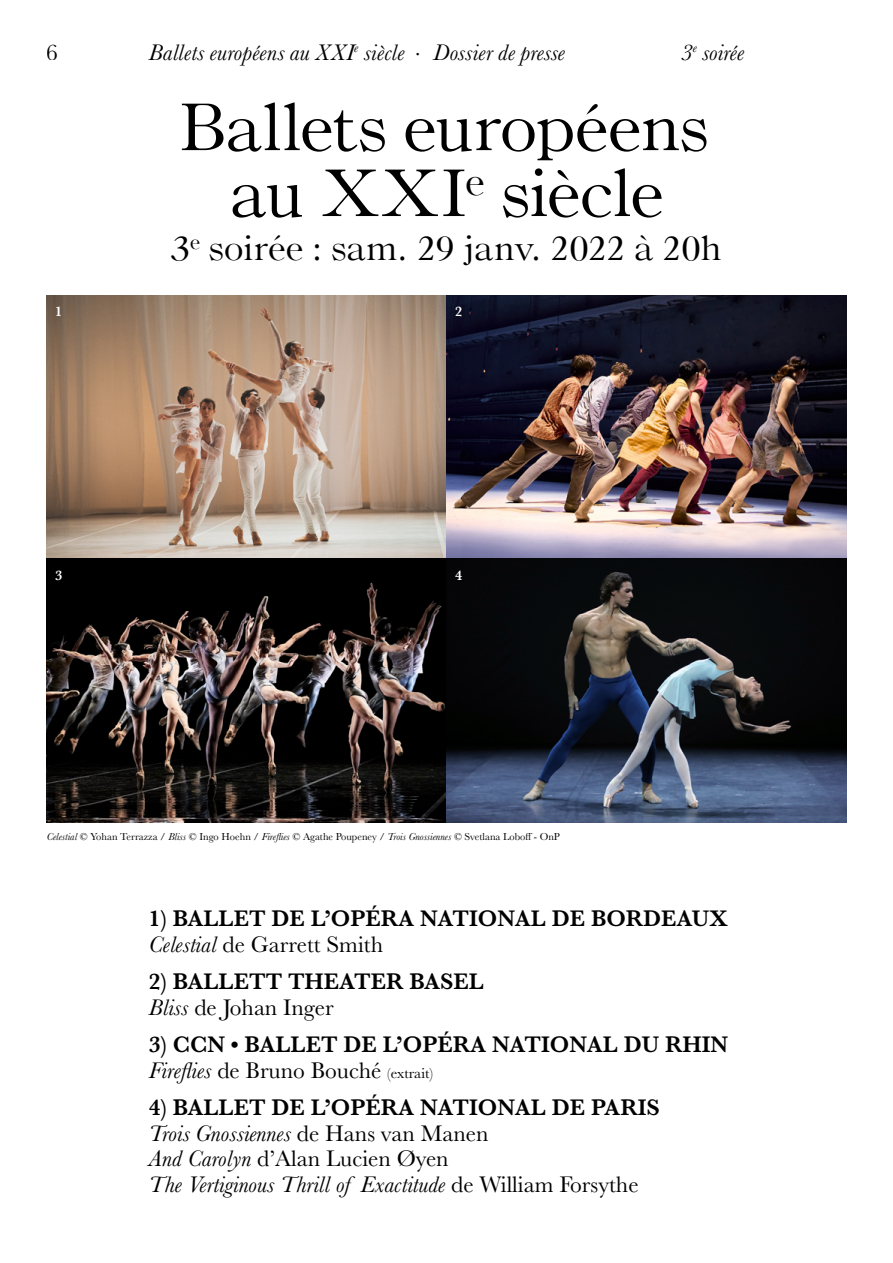
<style>
.page{position:relative;width:893px;height:1263px;background:#fff}
.page>*{position:absolute;margin:0;border:0;box-sizing:border-box;transform-origin:0 0}
.t1{font:64.5px/65.8px "Binny Old Style MTW01";letter-spacing:-.035em;color:#000;text-align:center}
.t2{font:33.75px "Binny Old Style MTW01";letter-spacing:-.035em;color:#000}
.t3{font:italic 23.4px/25.5px "Baskerville";color:#000}
.t4{font:600 23.4px/25.5px "Baskerville";color:#000}
.t5{font:23.4px "Baskerville";color:#000}
.t6{font:600 14.25px "Baskerville";color:#fff}
.t7{font:10.5px "Baskerville";color:#000}
.s1{font-style:italic}
.s2{font-weight:400;font-style:italic}
.s3{font-weight:400}
.s4{font-weight:400;font-size:15px}
.s5{font-weight:600;font-style:normal}
.s6{font-style:normal}
</style>
<div class="page">
<img style="left:47px;top:295px;width:799px;height:527px">
<p class="t5" style="left:47px;top:37px;width:13px">6</p>
<p class="t3" style="left:149px;top:39px;width:418px">Ballets européens au XXI<sup>e</sup> siècle . Dossier de presse</p>
<p class="t3" style="left:681px;top:39px;width:64px">3<sup>e</sup> soirée</p>
<h1 class="t1" style="left:176px;top:95px;width:534px">Ballets européens au XXI<sup>e</sup> siècle</h1>
<h2 class="t2" style="left:170px;top:228px;width:554px">3<sup>e</sup> soirée : sam. 29 janv. 2022 à 20h</h2>
<p class="t6" style="left:55px;top:302px;width:9px">1</p>
<p class="t6" style="left:455px;top:302px;width:9px">2</p>
<p class="t6" style="left:55px;top:565px;width:9px">3</p>
<p class="t6" style="left:455px;top:565px;width:9px">4</p>
<p class="t7" style="left:47px;top:830px;width:515px"><span class="s1">Celestial</span> © Yohan Terrazza / <span class="s1">Bliss</span> © Ingo Hoehn / <span class="s1">Fireflies</span> © Agathe Poupeney / <span class="s1">Trois Gnossiennes</span> © Svetlana Loboff - OnP</p>
<p class="t4" style="left:149px;top:905px;width:581px">1) BALLET DE L’OPÉRA NATIONAL DE BORDEAUX<br><span class="s2">Celestial</span> <span class="s3">de Garrett Smith</span></p>
<p class="t4" style="left:149px;top:968px;width:337px">2) BALLETT THEATER BASEL<br><span class="s2">Bliss</span> <span class="s3">de Johan Inger</span></p>
<p class="t4" style="left:149px;top:1031px;width:581px">3) CCN • BALLET DE L’OPÉRA NATIONAL DU RHIN<br><span class="s2">Fireflies</span> <span class="s3">de Bruno Bouché</span> <span class="s4">(extrait)</span></p>
<p class="t3" style="left:149px;top:1095px;width:512px"><span class="s5">4) BALLET DE L’OPÉRA NATIONAL DE PARIS </span>Trois Gnossiennes <span class="s6">de Hans van Manen<br></span>And Carolyn <span class="s6">d’Alan Lucien Øyen<br></span>The Vertiginous Thrill of Exactitude <span class="s6">de William Forsythe</span></p>
</div>
